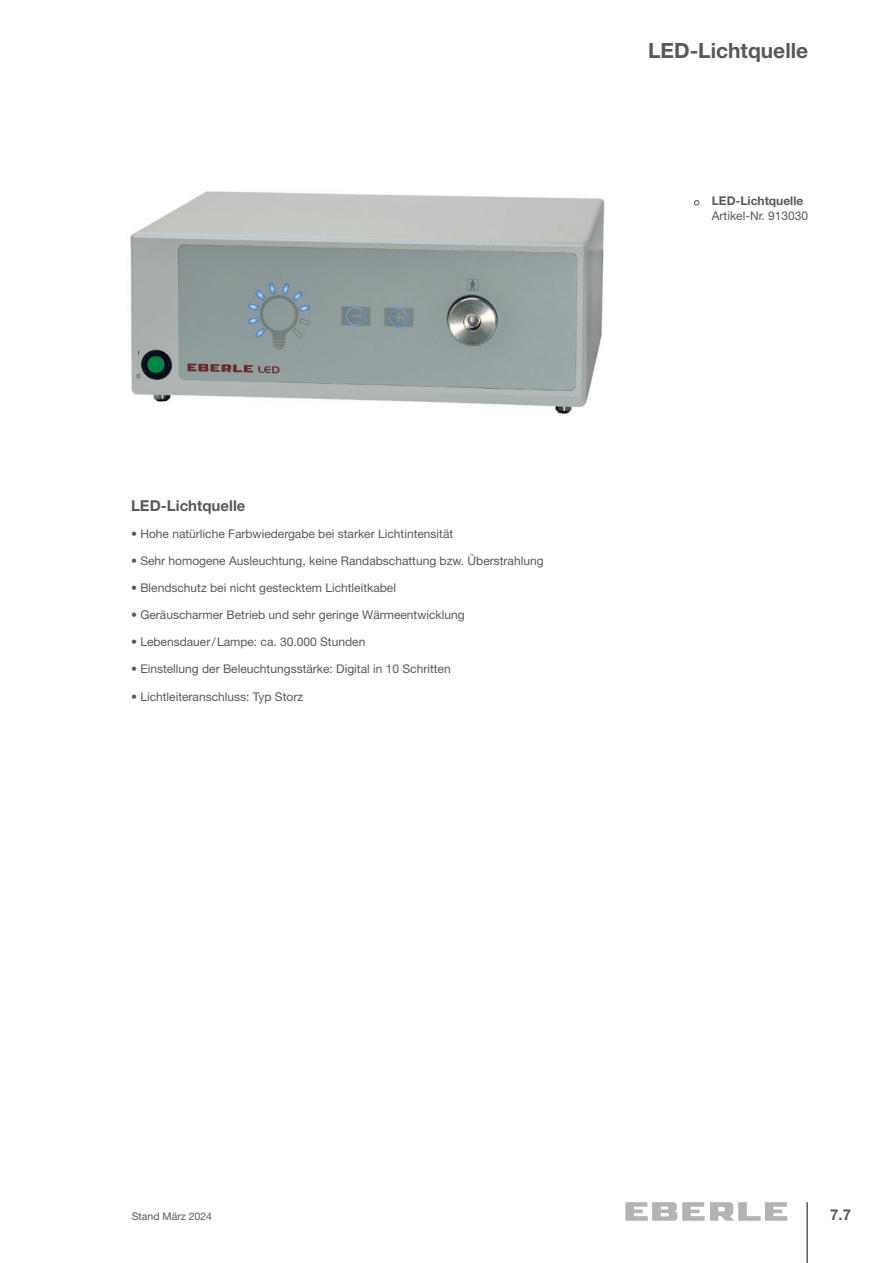
<style>
.page{position:relative;width:893px;height:1263px;background:#fff}
.page>*{position:absolute;margin:0;border:0;box-sizing:border-box;transform-origin:0 0}
.t1{font:700 21px "Helvetica Neue LT Pro";color:#57585a}
.t2{font:700 15px "Helvetica Neue LT Pro";color:#57585a}
.t3{font:12px "Helvetica Neue LT Pro";color:#57585a}
.t4{font:700 12px "Helvetica Neue LT Pro";color:#57585a}
.t5{font:10.5px "Helvetica Neue LT Pro";color:#57585a}
</style>
<div class="page">
<hr style="left:806px;top:1202px;width:2px;height:61px;background:#57585a">
<svg style="left:625px;top:1202px;width:162px;height:19px"></svg>
<img style="left:130px;top:191px;width:475px;height:223px">
<svg style="left:694px;top:200px;width:5px;height:5px"></svg>
<h1 class="t1" style="left:648px;top:37px;width:162px">LED-Lichtquelle</h1>
<p class="t2" style="left:131px;top:496px;width:116px">LED-Lichtquelle</p>
<p class="t3" style="left:131px;top:526px;width:324px">• Hohe natürliche Farbwiedergabe bei starker Lichtintensität</p>
<p class="t3" style="left:131px;top:553px;width:414px">• Sehr homogene Ausleuchtung, keine Randabschattung bzw. Überstrahlung</p>
<p class="t3" style="left:131px;top:580px;width:266px">• Blendschutz bei nicht gestecktem Lichtleitkabel</p>
<p class="t3" style="left:131px;top:607px;width:335px">• Geräuscharmer Betrieb und sehr geringe Wärmeentwicklung</p>
<p class="t3" style="left:131px;top:635px;width:236px">• Lebensdauer / Lampe: ca. 30.000 Stunden</p>
<p class="t3" style="left:131px;top:662px;width:321px">• Einstellung der Beleuchtungsstärke: Digital in 10 Schritten</p>
<p class="t3" style="left:131px;top:689px;width:174px">• Lichtleiteranschluss: Typ Storz</p>
<p class="t4" style="left:712px;top:194px;width:93px">LED-Lichtquelle</p>
<p class="t3" style="left:712px;top:208px;width:98px">Artikel-Nr. 913030</p>
<p class="t5" style="left:132px;top:1209px;width:82px">Stand März 2024</p>
<p class="t2" style="left:830px;top:1205px;width:22px">7.7</p>
</div>
